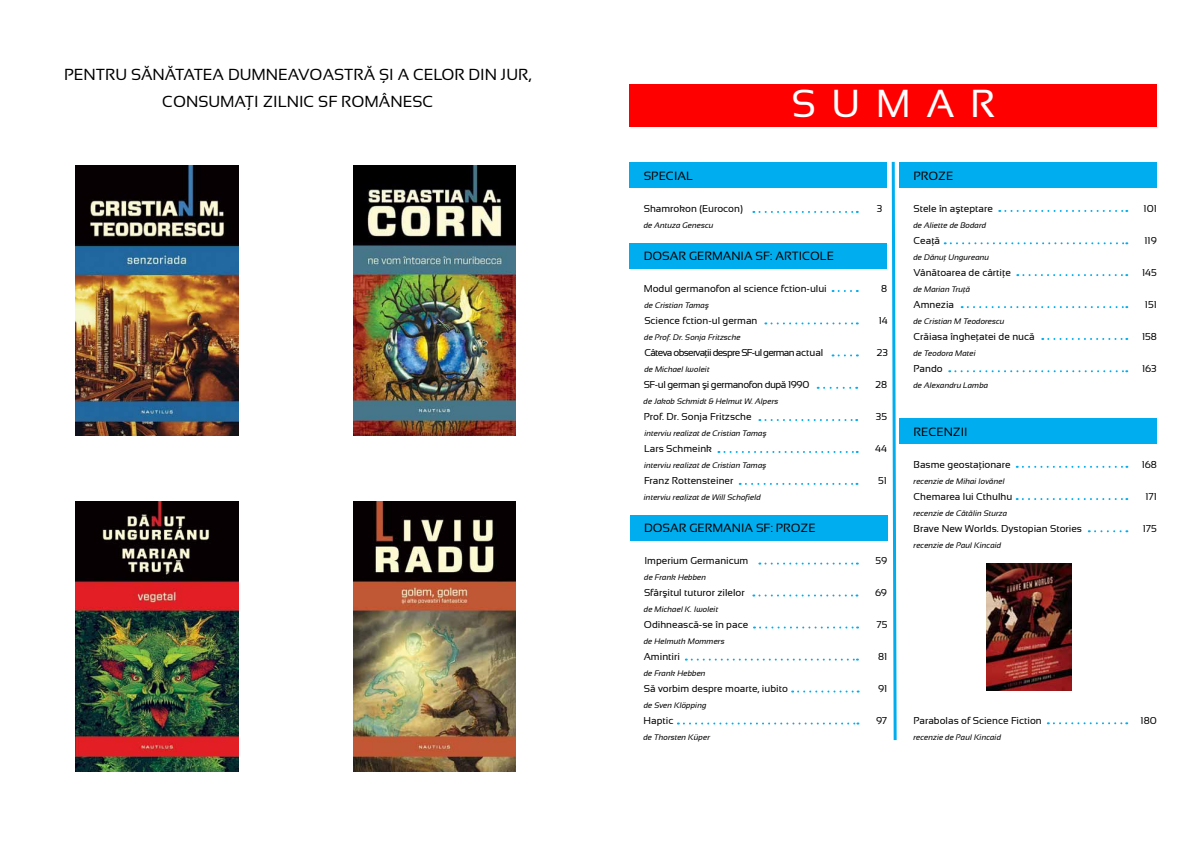
<style>
.page{position:relative;width:1191px;height:842px;background:#fff}
.page>*{position:absolute;margin:0;border:0;box-sizing:border-box;transform-origin:0 0}
.t1{font:39px "Sansation";letter-spacing:.4em;color:#fff}
.t2{font:16px "Sansation";color:#000}
.t3{font:12px "Sansation";color:#000}
.t4{font:10px "Sansation";color:#000}
.t5{font:10px "Sansation";letter-spacing:-.07em;color:#000}
.t6{font:10px "Sansation";letter-spacing:-.04em;color:#000}
.t7{font:italic 8px "Sansation";color:#000}
</style>
<div class="page">
<div style="left:629px;top:84px;width:528px;height:43px;background:#f00"></div>
<div style="left:629px;top:163px;width:258px;height:25px;background:#00aeef"></div>
<div style="left:629px;top:243px;width:258px;height:25px;background:#00aeef"></div>
<svg style="left:753px;top:211px;width:104px;height:2px"></svg>
<svg style="left:832px;top:290px;width:25px;height:2px"></svg>
<div style="left:899px;top:162px;width:258px;height:26px;background:#00aeef"></div>
<svg style="left:891px;top:161px;width:6px;height:580px"></svg>
<svg style="left:765px;top:322px;width:92px;height:2px"></svg>
<svg style="left:832px;top:354px;width:26px;height:2px"></svg>
<svg style="left:824px;top:387px;width:33px;height:2px"></svg>
<svg style="left:759px;top:419px;width:98px;height:2px"></svg>
<svg style="left:718px;top:451px;width:139px;height:2px"></svg>
<svg style="left:746px;top:483px;width:111px;height:2px"></svg>
<div style="left:630px;top:515px;width:257px;height:26px;background:#00aeef"></div>
<svg style="left:759px;top:563px;width:99px;height:2px"></svg>
<svg style="left:753px;top:594px;width:104px;height:2px"></svg>
<svg style="left:754px;top:626px;width:104px;height:2px"></svg>
<svg style="left:686px;top:659px;width:172px;height:2px"></svg>
<svg style="left:792px;top:690px;width:66px;height:2px"></svg>
<svg style="left:678px;top:722px;width:180px;height:2px"></svg>
<svg style="left:999px;top:210px;width:128px;height:2px"></svg>
<svg style="left:944px;top:242px;width:183px;height:2px"></svg>
<svg style="left:1017px;top:274px;width:110px;height:2px"></svg>
<svg style="left:961px;top:306px;width:166px;height:2px"></svg>
<svg style="left:1042px;top:338px;width:85px;height:2px"></svg>
<svg style="left:949px;top:370px;width:178px;height:2px"></svg>
<div style="left:899px;top:419px;width:258px;height:25px;background:#00aeef"></div>
<svg style="left:1016px;top:466px;width:111px;height:2px"></svg>
<svg style="left:1016px;top:498px;width:111px;height:2px"></svg>
<svg style="left:1095px;top:530px;width:32px;height:2px"></svg>
<svg style="left:1047px;top:722px;width:80px;height:2px"></svg>
<img style="left:986px;top:564px;width:85px;height:127px">
<img style="left:76px;top:165px;width:162px;height:270px">
<img style="left:353px;top:165px;width:162px;height:270px">
<img style="left:76px;top:502px;width:162px;height:270px">
<img style="left:353px;top:502px;width:162px;height:270px">
<h2 class="t2" style="left:64px;top:65px;width:414px">Pentru sănătatea dumn eavoastră și a c elo r din</h2>
<h2 class="t2" style="left:501px;top:65px;width:32px">jur,</h2>
<h2 class="t2" style="left:162px;top:92px;width:13px">cons</h2>
<h2 class="t2" style="left:208px;top:92px;width:88px">umați zi lnic</h2>
<h2 class="t2" style="left:318px;top:92px;width:105px">SF ro mân esc</h2>
<h3 class="t3" style="left:643px;top:169px;width:51px">special</h3>
<h1 class="t1" style="left:791px;top:82px;width:205px">Sumar</h1>
<h3 class="t3" style="left:913px;top:169px;width:41px">Proze</h3>
<p class="t4" style="left:643px;top:203px;width:101px">Shamrokon (Eurocon)</p>
<p class="t4" style="left:877px;top:203px;width:7px">3</p>
<p class="t7" style="left:643px;top:221px;width:71px">de Antuza Genescu</p>
<h3 class="t3" style="left:643px;top:249px;width:192px">Dosar Germania SF: articole</h3>
<p class="t4" style="left:643px;top:283px;width:185px">Modul germanofon al science fction-ului</p>
<p class="t4" style="left:881px;top:283px;width:8px">8</p>
<p class="t7" style="left:644px;top:301px;width:66px">de Cristian Tamaş</p>
<p class="t4" style="left:644px;top:315px;width:115px">Science fction-ul german</p>
<p class="t4" style="left:878px;top:315px;width:11px">14</p>
<p class="t7" style="left:644px;top:333px;width:98px">de Prof. Dr. Sonja Fritzsche</p>
<p class="t5" style="left:644px;top:347px;width:180px">Câteva observaţii despre SF-ul german actual</p>
<p class="t4" style="left:876px;top:347px;width:13px">23</p>
<p class="t7" style="left:644px;top:365px;width:67px">de Michael Iwoleit</p>
<p class="t6" style="left:644px;top:379px;width:167px">SF-ul german şi germanofon după 1990</p>
<p class="t4" style="left:875px;top:379px;width:13px">28</p>
<p class="t7" style="left:643px;top:397px;width:136px">de Jakob Schmidt &amp; Helmut W. Alpers</p>
<p class="t4" style="left:644px;top:411px;width:109px">Prof. Dr. Sonja Fritzsche</p>
<p class="t4" style="left:876px;top:411px;width:13px">35</p>
<p class="t7" style="left:644px;top:429px;width:124px">interviu realizat de Cristian Tamaş</p>
<p class="t4" style="left:644px;top:443px;width:69px">Lars Schmeink</p>
<p class="t4" style="left:875px;top:443px;width:13px">44</p>
<p class="t7" style="left:644px;top:461px;width:124px">interviu realizat de Cristian Tamaş</p>
<p class="t4" style="left:644px;top:475px;width:91px">Franz Rottensteiner</p>
<p class="t4" style="left:878px;top:475px;width:10px">51</p>
<p class="t7" style="left:644px;top:493px;width:118px">interviu realizat de Will Schofield</p>
<h3 class="t3" style="left:644px;top:521px;width:173px">Dosar Germania SF: proze</h3>
<p class="t4" style="left:644px;top:555px;width:106px">Imperium Germanicum</p>
<p class="t4" style="left:875px;top:555px;width:13px">59</p>
<p class="t7" style="left:644px;top:573px;width:63px">de Frank Hebben</p>
<p class="t4" style="left:644px;top:587px;width:102px">Sfârşitul tuturor zilelor</p>
<p class="t4" style="left:875px;top:587px;width:13px">69</p>
<p class="t7" style="left:644px;top:605px;width:76px">de Michael K. Iwoleit</p>
<p class="t4" style="left:644px;top:619px;width:106px">Odihnească-se în pace</p>
<p class="t4" style="left:876px;top:619px;width:13px">75</p>
<p class="t7" style="left:644px;top:637px;width:82px">de Helmuth Mommers</p>
<p class="t4" style="left:644px;top:651px;width:38px">Amintiri</p>
<p class="t4" style="left:878px;top:651px;width:11px">81</p>
<p class="t7" style="left:643px;top:669px;width:63px">de Frank Hebben</p>
<p class="t4" style="left:644px;top:683px;width:146px">Să vorbim despre moarte, iubito</p>
<p class="t4" style="left:878px;top:683px;width:11px">91</p>
<p class="t7" style="left:643px;top:701px;width:64px">de Sven Klöpping</p>
<p class="t4" style="left:643px;top:715px;width:31px">Haptic</p>
<p class="t4" style="left:876px;top:715px;width:13px">97</p>
<p class="t7" style="left:643px;top:733px;width:68px">de Thorsten Küper</p>
<p class="t4" style="left:913px;top:203px;width:81px">Stele în aşteptare</p>
<p class="t4" style="left:1143px;top:203px;width:15px">101</p>
<p class="t7" style="left:913px;top:221px;width:74px">de Aliette de Bodard</p>
<p class="t4" style="left:913px;top:235px;width:28px">Ceaţă</p>
<p class="t4" style="left:1144px;top:235px;width:14px">119</p>
<p class="t7" style="left:913px;top:253px;width:77px">de Dănuţ Ungureanu</p>
<p class="t4" style="left:913px;top:267px;width:99px">Vânătoarea de cârtiţe</p>
<p class="t4" style="left:1142px;top:267px;width:16px">145</p>
<p class="t7" style="left:913px;top:285px;width:58px">de Marian Truţă</p>
<p class="t4" style="left:913px;top:299px;width:42px">Amnezia</p>
<p class="t4" style="left:1144px;top:299px;width:14px">151</p>
<p class="t7" style="left:913px;top:317px;width:93px">de Cristian M Teodorescu</p>
<p class="t4" style="left:913px;top:331px;width:123px">Crăiasa îngheţatei de nucă</p>
<p class="t4" style="left:1142px;top:331px;width:16px">158</p>
<p class="t7" style="left:913px;top:349px;width:64px">de Teodora Matei</p>
<p class="t4" style="left:913px;top:363px;width:31px">Pando</p>
<p class="t4" style="left:1142px;top:363px;width:16px">163</p>
<p class="t7" style="left:913px;top:381px;width:76px">de Alexandru Lamba</p>
<h3 class="t3" style="left:913px;top:425px;width:56px">recenzii</h3>
<p class="t4" style="left:913px;top:459px;width:99px">Basme geostaţionare</p>
<p class="t4" style="left:1141px;top:459px;width:17px">168</p>
<p class="t7" style="left:913px;top:477px;width:93px">recenzie de Mihai Iovănel</p>
<p class="t4" style="left:913px;top:491px;width:100px">Chemarea lui Cthulhu</p>
<p class="t4" style="left:1145px;top:491px;width:13px">171</p>
<p class="t7" style="left:913px;top:509px;width:95px">recenzie de Cătălin Sturza</p>
<p class="t4" style="left:913px;top:523px;width:170px">Brave New Worlds. Dystopian Stories</p>
<p class="t4" style="left:1142px;top:523px;width:16px">175</p>
<p class="t7" style="left:913px;top:541px;width:89px">recenzie de Paul Kincaid</p>
<p class="t4" style="left:913px;top:715px;width:130px">Parabolas of Science Fiction</p>
<p class="t4" style="left:1140px;top:715px;width:18px">180</p>
<p class="t7" style="left:913px;top:733px;width:89px">recenzie de Paul Kincaid</p>
</div>
